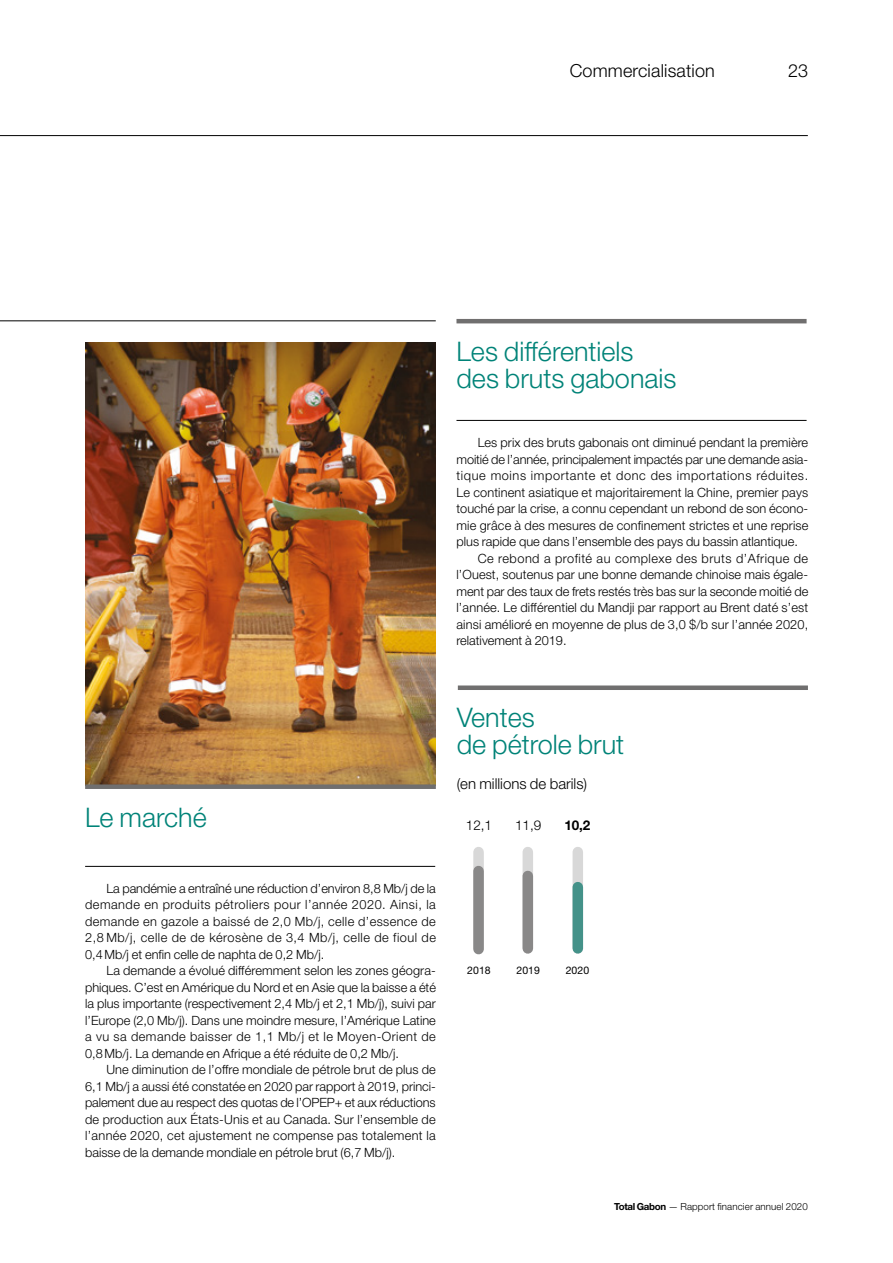
<style>
.page{position:relative;width:893px;height:1263px;background:#fff}
.page>*{position:absolute;margin:0;border:0;box-sizing:border-box;transform-origin:0 0}
.t1{font:300 27px/27px "Helvetica Neue LT Std";color:#008378}
.paragraph{font:300 18px "Helvetica Neue LT Std";letter-spacing:.01em;color:#000}
.t2{font:300 15px "Helvetica Neue LT Std";color:#000}
.t3{font:300 13.5px "Helvetica Neue LT Std";color:#000}
.t4{font:700 13.5px "Helvetica Neue LT Std";color:#000}
.t5{font:300 12.75px/16.5px "Helvetica Neue LT Std";color:#000;text-align:justify}
.t6{font:10.5px "Helvetica Neue LT Std";letter-spacing:.01em;color:#000}
.paragraph-2{font:300 9.75px "Helvetica Neue LT Std";letter-spacing:.01em;color:#000}
.s1{font-weight:700}
</style>
<div class="page">
<hr style="left:0;top:135px;width:808px;height:1px;background:#000">
<hr style="left:85px;top:866px;width:350px;height:1px;background:#000">
<hr style="left:0;top:321px;width:436px;height:1px;background:#000">
<hr style="left:456px;top:319px;width:351px;height:4px;background:#706f6f">
<hr style="left:456px;top:420px;width:351px;height:1px;background:#000">
<div style="left:458px;top:685px;width:350px;height:5px;background:#706f6f"></div>
<img style="left:85px;top:342px;width:351px;height:442px">
<div style="left:85px;top:784px;width:351px;height:5px;background:#706f6f"></div>
<svg style="left:523px;top:852px;width:10px;height:24px"></svg>
<div style="left:573px;top:852px;width:10px;height:96px;background:#d8d8d8"></div>
<svg style="left:473px;top:852px;width:11px;height:19px"></svg>
<div style="left:473px;top:871px;width:11px;height:78px;background:#898888"></div>
<div style="left:523px;top:876px;width:10px;height:72px;background:#898888"></div>
<div style="left:573px;top:887px;width:10px;height:61px;background:#449289"></div>
<p class="paragraph" style="left:570px;top:59px;width:147px">Commercialisation</p>
<p class="paragraph" style="left:788px;top:59px;width:22px">23</p>
<p class="t1" style="left:456px;top:338px;width:179px">Les différentiels</p>
<p class="t1" style="left:456px;top:365px;width:221px">des bruts gabonais</p>
<p class="t5" style="left:456px;top:434px;width:353px;text-indent:21px">Les prix des bruts gabonais ont diminué pendant la première moitié de l’année, principalement impactés par une demande asia&shy;tique moins importante et donc des importations réduites.<br>Le continent asiatique et majoritairement la Chine, premier pays touché par la crise, a connu cependant un rebond de son écono&shy;mie grâce à des mesures de confinement strictes et une reprise plus rapide que dans l’ensemble des pays du bassin atlantique.</p>
<p class="t5" style="left:456px;top:549px;width:353px;text-indent:21px">Ce rebond a profité au complexe des bruts d’Afrique de l’Ouest, soutenus par une bonne demande chinoise mais égale&shy;ment par des taux de frets restés très bas sur la seconde moitié de l’année. Le différentiel du Mandji par rapport au Brent daté s’est ainsi amélioré en moyenne de plus de 3,0 $/b sur l’année 2020, relativement à 2019.</p>
<p class="t1" style="left:85px;top:803px;width:123px">Le marché</p>
<p class="t5" style="left:85px;top:879px;width:352px;text-indent:21px">La pandémie a entraîné une réduction d’environ 8,8 Mb/j de la demande en produits pétroliers pour l’année 2020. Ainsi, la demande en gazole a baissé de 2,0 Mb/j, celle d’essence de 2,8 Mb/j, celle de de kérosène de 3,4 Mb/j, celle de fioul de 0,4Mb/j et enfin celle de naphta de 0,2 Mb/j.</p>
<p class="t5" style="left:85px;top:962px;width:352px;text-indent:21px">La demande a évolué différemment selon les zones géogra&shy;phiques. C’est en Amérique du Nord et en Asie que la baisse a été la plus importante (respectivement 2,4 Mb/j et 2,1 Mb/j), suivi par l’Europe (2,0 Mb/j). Dans une moindre mesure, l’Amérique Latine a vu sa demande baisser de 1,1 Mb/j et le Moyen-Orient de 0,8Mb/j. La demande en Afrique a été réduite de 0,2 Mb/j.</p>
<p class="t5" style="left:85px;top:1061px;width:352px;text-indent:21px">Une diminution de l’offre mondiale de pétrole brut de plus de 6,1 Mb/j a aussi été constatée en 2020 par rapport à 2019, princi&shy;palement due au respect des quotas de l’OPEP+ et aux réductions de production aux États-Unis et au Canada. Sur l’ensemble de l’année 2020, cet ajustement ne compense pas totalement la baisse de la demande mondiale en pétrole brut (6,7 Mb/j).</p>
<p class="t1" style="left:457px;top:704px;width:169px">Ventes<br>de pétrole brut</p>
<p class="t2" style="left:457px;top:774px;width:132px">(en millions de barils)</p>
<p class="t3" style="left:466px;top:816px;width:28px">12,1</p>
<p class="t3" style="left:515px;top:816px;width:28px">11,9</p>
<p class="t4" style="left:565px;top:816px;width:27px">10,2</p>
<p class="t6" style="left:467px;top:963px;width:25px">2018</p>
<p class="t6" style="left:516px;top:963px;width:25px">2019</p>
<p class="t6" style="left:566px;top:963px;width:25px">2020</p>
<p class="paragraph-2" style="left:614px;top:1200px;width:195px"><span class="s1">Total Gabon</span> — Rapport financier annuel 2020</p>
</div>
